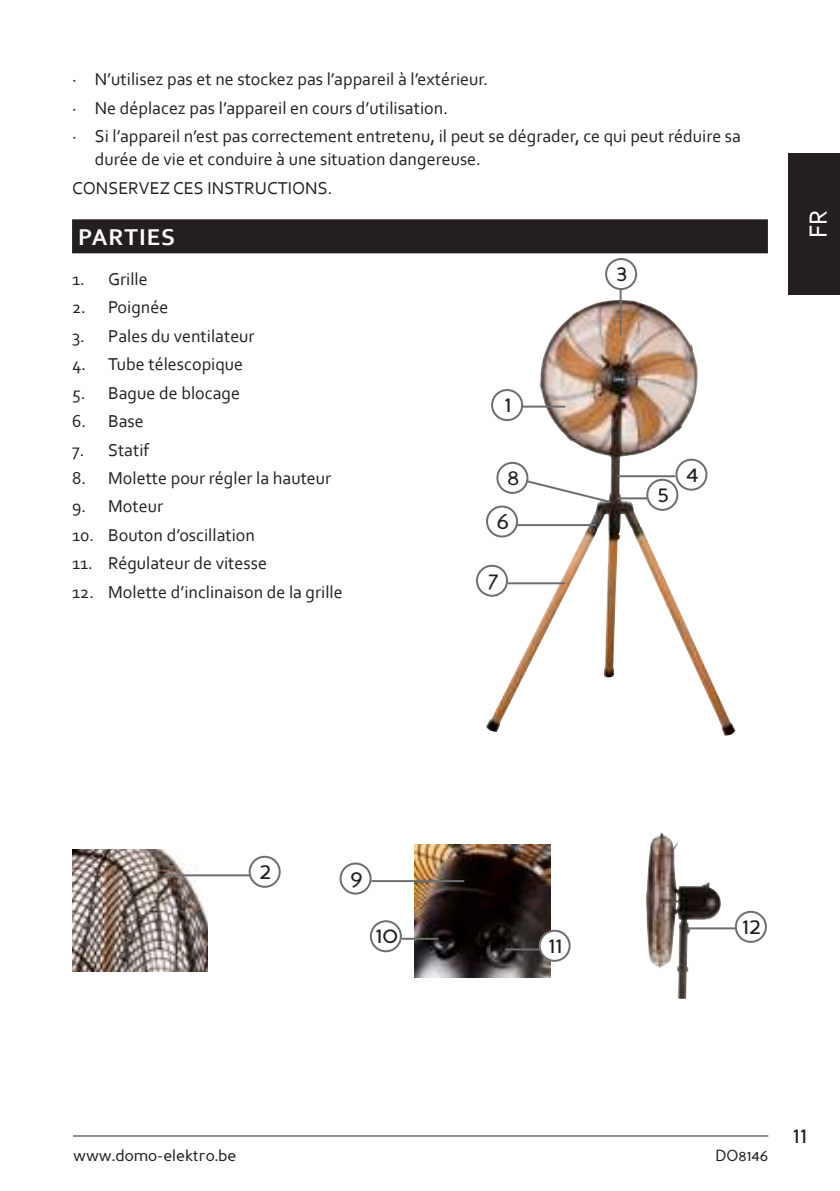
<style>
.page{position:relative;width:840px;height:1191px;background:#fff}
.page>*{position:absolute;margin:0;border:0;box-sizing:border-box;transform-origin:0 0}
.t1{font:26px "Corbel";color:#fff}
.t2{font:24px/43.6px "Perspective Sans";color:#231f20;text-align:center}
.t3{font:700 24px "Corbel";letter-spacing:.04em;color:#fff}
.t4{font:18px/28.4px "Corbel";color:#231f20}
.t5{font:16px "Perspective Sans";color:#231f20}
</style>
<div class="page">
<hr style="left:73px;top:1135px;width:694px;height:1px;background:#231f20">
<div style="left:788px;top:153px;width:51px;height:142px;background:#231f20"></div>
<div style="left:72px;top:219px;width:695px;height:34px;background:#231f20"></div>
<img style="left:645px;top:834px;width:75px;height:164px">
<hr style="left:688px;top:927px;width:52px;height:2px;background:#6d6e71">
<div style="left:735px;top:911px;width:30px;height:31px;background:#fff;border-radius:50%"></div>
<div style="left:734px;top:910px;width:32px;height:33px;border:2px solid #6d6e71;border-radius:50%"></div>
<img style="left:72px;top:850px;width:135px;height:121px">
<hr style="left:168px;top:874px;width:91px;height:2px;background:#6d6e71">
<div style="left:249px;top:856px;width:30px;height:30px;background:#fff;border-radius:50%"></div>
<div style="left:248px;top:855px;width:32px;height:32px;border:2px solid #6d6e71;border-radius:50%"></div>
<img style="left:414px;top:844px;width:136px;height:133px">
<div style="left:369px;top:920px;width:32px;height:32px;border:2px solid #6d6e71;border-radius:50%"></div>
<hr style="left:402px;top:937px;width:35px;height:2px;background:#6d6e71">
<hr style="left:505px;top:948px;width:56px;height:2px;background:#6d6e71">
<div style="left:339px;top:862px;width:32px;height:32px;border:2px solid #6d6e71;border-radius:50%"></div>
<hr style="left:372px;top:880px;width:91px;height:2px;background:#6d6e71">
<div style="left:539px;top:930px;width:30px;height:30px;background:#fff;border-radius:50%"></div>
<div style="left:538px;top:929px;width:32px;height:32px;border:2px solid #6d6e71;border-radius:50%"></div>
<img style="left:486px;top:300px;width:249px;height:435px">
<hr style="left:508px;top:405px;width:56px;height:2px;background:#6d6e71">
<div style="left:492px;top:390px;width:30px;height:30px;background:#fff;border-radius:50%"></div>
<div style="left:491px;top:389px;width:32px;height:32px;border:2px solid #6d6e71;border-radius:50%"></div>
<hr style="left:619px;top:287px;width:2px;height:48px;background:#6d6e71">
<hr style="left:618px;top:475px;width:56px;height:2px;background:#6d6e71">
<div style="left:604px;top:258px;width:32px;height:32px;border:2px solid #6d6e71;border-radius:50%"></div>
<div style="left:676px;top:459px;width:30px;height:31px;background:#fff;border-radius:50%"></div>
<div style="left:675px;top:458px;width:32px;height:33px;border:2px solid #6d6e71;border-radius:50%"></div>
<hr style="left:618px;top:497px;width:43px;height:2px;background:#6d6e71">
<div style="left:647px;top:480px;width:30px;height:30px;background:#fff;border-radius:50%"></div>
<div style="left:646px;top:479px;width:32px;height:32px;border:2px solid #6d6e71;border-radius:50%"></div>
<hr style="left:503px;top:524px;width:91px;height:2px;background:#6d6e71">
<div style="left:476px;top:566px;width:30px;height:30px;background:#fff;border-radius:50%"></div>
<div style="left:475px;top:565px;width:32px;height:32px;border:2px solid #6d6e71;border-radius:50%"></div>
<hr style="left:508px;top:582px;width:56px;height:2px;background:#6d6e71">
<svg style="left:518px;top:477px;width:94px;height:27px"></svg>
<div style="left:497px;top:463px;width:30px;height:30px;background:#fff;border-radius:50%"></div>
<div style="left:496px;top:462px;width:32px;height:32px;border:2px solid #6d6e71;border-radius:50%"></div>
<div style="left:486px;top:506px;width:30px;height:30px;background:#fff;border-radius:50%"></div>
<div style="left:485px;top:505px;width:32px;height:32px;border:2px solid #6d6e71;border-radius:50%"></div>
<p class="t4" style="left:72px;top:66px;width:670px">· N’utilisez pas et ne stockez pas l’appareil à l’extérieur.<br>· Ne déplacez pas l’appareil en cours d’utilisation.<br>· Si l’appareil n’est pas correctement entretenu, il peut se dégrader, ce qui peut réduire sa</p>
<p class="t4" style="left:72px;top:146px;width:410px;text-indent:23px">durée de vie et conduire à une situation dangereuse.<br>CONSERVEZ CES INSTRUCTIONS.</p>
<h2 class="t3" style="left:78px;top:225px;width:98px">PARTIES</h2>
<p class="t4" style="left:72px;top:265px;width:77px">1. Grille</p>
<p class="t4" style="left:72px;top:294px;width:98px">2. Poignée</p>
<p class="t4" style="left:72px;top:322px;width:184px">3. Pales du ventilateur</p>
<p class="t4" style="left:72px;top:351px;width:172px">4. Tube télescopique</p>
<p class="t4" style="left:72px;top:379px;width:169px">5. Bague de blocage</p>
<p class="t4" style="left:72px;top:408px;width:73px">6. Base</p>
<p class="t4" style="left:72px;top:436px;width:79px">7. Statif</p>
<p class="t4" style="left:72px;top:465px;width:260px">8. Molette pour régler la hauteur</p>
<p class="t4" style="left:72px;top:493px;width:92px">9. Moteur</p>
<p class="t4" style="left:72px;top:522px;width:184px">10. Bouton d’oscillation</p>
<p class="t4" style="left:72px;top:550px;width:196px">11. Régulateur de vitesse</p>
<p class="t4" style="left:72px;top:579px;width:272px">12. Molette d’inclinaison de la grille</p>
<h2 class="t2" style="left:616px;top:253px;width:13px">3</h2>
<h2 class="t2" style="left:504px;top:384px;width:9px">1</h2>
<h2 class="t2" style="left:685px;top:454px;width:14px">4</h2>
<h2 class="t2" style="left:496px;top:457px;width:24px">8<br>6</h2>
<h2 class="t2" style="left:656px;top:474px;width:14px">5</h2>
<h2 class="t2" style="left:487px;top:560px;width:13px">7</h2>
<h1 class="t1" style="left:806px;top:238px;width:30px;rotate:-90deg">FR</h1>
<h2 class="t2" style="left:259px;top:851px;width:14px">2</h2>
<h2 class="t2" style="left:350px;top:857px;width:14px">9</h2>
<h2 class="t2" style="left:375px;top:915px;width:24px">10</h2>
<h2 class="t2" style="left:548px;top:925px;width:16px">11</h2>
<h2 class="t2" style="left:741px;top:906px;width:21px">12</h2>
<p class="t5" style="left:73px;top:1149px;width:165px">www.domo-elektro.be</p>
<p class="t5" style="left:715px;top:1149px;width:54px">DO8146</p>
<h2 class="t2" style="left:792px;top:1114px;width:16px">11</h2>
</div>
